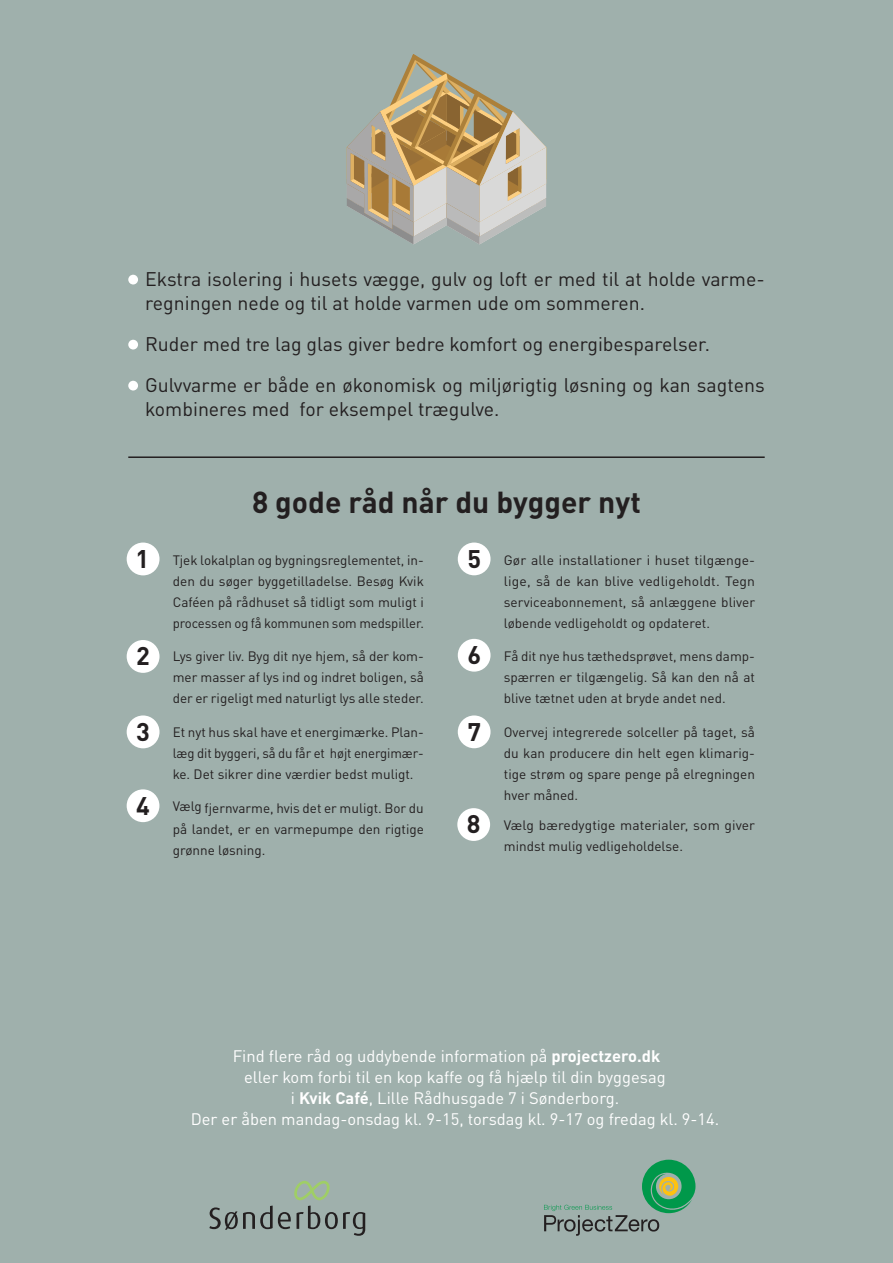
<style>
.page{position:relative;width:893px;height:1263px;background:#9fb0ac}
.page>*{position:absolute;margin:0;border:0;box-sizing:border-box;transform-origin:0 0}
.Brødtekst{font:700 30px "DINOT";color:#231f20}
.Brødtekst-2{font:700 25.2px "DINOT";color:#231f20}
.Brødtekst-3{font:19.5px/24px "DINOT";color:#231f20}
.Brødtekst-4{font:16.5px "DINOT";color:#fff}
.Brødtekst-5{font:13.5px/21px "DINOT";color:#231f20;text-align:justify}
.s1{font-weight:700}
</style>
<div class="page">
<div style="left:128px;top:275px;width:10px;height:9px;background:#fff;border-radius:50%"></div>
<div style="left:128px;top:340px;width:10px;height:9px;background:#fff;border-radius:50%"></div>
<div style="left:128px;top:381px;width:10px;height:9px;background:#fff;border-radius:50%"></div>
<svg style="left:347px;top:54px;width:199px;height:190px"></svg>
<hr style="left:128px;top:456px;width:637px;height:2px;background:#231f20">
<div style="left:457px;top:808px;width:33px;height:33px;background:#fff;border-radius:50%"></div>
<div style="left:127px;top:542px;width:33px;height:33px;background:#fff;border-radius:50%"></div>
<div style="left:127px;top:640px;width:33px;height:33px;background:#fff;border-radius:50%"></div>
<div style="left:127px;top:715px;width:33px;height:33px;background:#fff;border-radius:50%"></div>
<div style="left:127px;top:789px;width:32px;height:33px;background:#fff;border-radius:50%"></div>
<div style="left:458px;top:542px;width:33px;height:33px;background:#fff;border-radius:50%"></div>
<div style="left:458px;top:639px;width:33px;height:33px;background:#fff;border-radius:50%"></div>
<div style="left:458px;top:715px;width:33px;height:33px;background:#fff;border-radius:50%"></div>
<svg style="left:544px;top:1160px;width:151px;height:76px"></svg>
<svg style="left:209px;top:1181px;width:156px;height:55px"></svg>
<p class="Brødtekst-3" style="left:145px;top:266px;width:621px">Ekstra isolering i husets vægge, gulv og loft er med til at holde varme&shy;regningen nede og til at holde varmen ude om sommeren.</p>
<p class="Brødtekst-3" style="left:145px;top:331px;width:566px">Ruder med tre lag glas giver bedre komfort og energibesparelser.</p>
<p class="Brødtekst-3" style="left:145px;top:372px;width:621px">Gulvvarme er både en økonomisk og miljørigtig løsning og kan sagtens kombineres med for eksempel trægulve.</p>
<p class="Brødtekst-2" style="left:135px;top:539px;width:15px">1</p>
<p class="Brødtekst-2" style="left:136px;top:636px;width:15px">2</p>
<p class="Brødtekst-2" style="left:136px;top:712px;width:15px">3</p>
<p class="Brødtekst-2" style="left:136px;top:786px;width:15px">4</p>
<p class="Brødtekst" style="left:252px;top:479px;width:390px">8 gode råd når du bygger nyt</p>
<p class="Brødtekst-5" style="left:173px;top:548px;width:253px">Tjek lokalplan og bygningsreglementet, in&shy;den du søger byggetilladelse. Besøg Kvik Caféen på rådhuset så tidligt som muligt i processen og få kommunen som medspiller.</p>
<p class="Brødtekst-5" style="left:173px;top:645px;width:253px">Lys giver liv. Byg dit nye hjem, så der kom&shy;mer masser af lys ind og indret boligen, så der er rigeligt med naturligt lys alle steder.</p>
<p class="Brødtekst-5" style="left:173px;top:721px;width:253px">Et nyt hus skal have et energimærke. Plan&shy;læg dit byggeri, så du får et højt energimær&shy;ke. Det sikrer dine værdier bedst muligt.</p>
<p class="Brødtekst-5" style="left:173px;top:797px;width:253px">Vælg fjernvarme, hvis det er muligt. Bor du på landet, er en varmepumpe den rigtige grønne løsning.</p>
<p class="Brødtekst-2" style="left:467px;top:539px;width:15px">5</p>
<p class="Brødtekst-5" style="left:504px;top:548px;width:253px">Gør alle installationer i huset tilgænge&shy;lige, så de kan blive vedligeholdt. Tegn serviceabonnement, så anlæggene bliver løbende vedligeholdt og opdateret.</p>
<p class="Brødtekst-5" style="left:504px;top:645px;width:253px">Få dit nye hus tæthedsprøvet, mens damp&shy;spærren er tilgængelig. Så kan den nå at blive tætnet uden at bryde andet ned.</p>
<p class="Brødtekst-5" style="left:504px;top:721px;width:253px">Overvej integrerede solceller på taget, så du kan producere din helt egen klimarig&shy;tige strøm og spare penge på elregningen hver måned.</p>
<p class="Brødtekst-5" style="left:504px;top:813px;width:253px">Vælg bæredygtige materialer, som giver mindst mulig vedligeholdelse.</p>
<p class="Brødtekst-2" style="left:467px;top:635px;width:15px">6</p>
<p class="Brødtekst-2" style="left:467px;top:712px;width:15px">7</p>
<p class="Brødtekst-2" style="left:467px;top:804px;width:15px">8</p>
<p class="Brødtekst-4" style="left:233px;top:1043px;width:429px">Find flere råd og uddybende information på <span class="s1">projectzero.dk</span></p>
<p class="Brødtekst-4" style="left:244px;top:1064px;width:423px">eller kom forbi til en kop kaffe og få hjælp til din byggesag</p>
<p class="Brødtekst-4" style="left:291px;top:1085px;width:330px">i <span class="s1">Kvik Café</span>, Lille Rådhusgade 7 i Sønderborg.</p>
<p class="Brødtekst-4" style="left:191px;top:1106px;width:530px">Der er åben mandag-onsdag kl. 9-15, torsdag kl. 9-17 og fredag kl. 9-14.</p>
</div>
